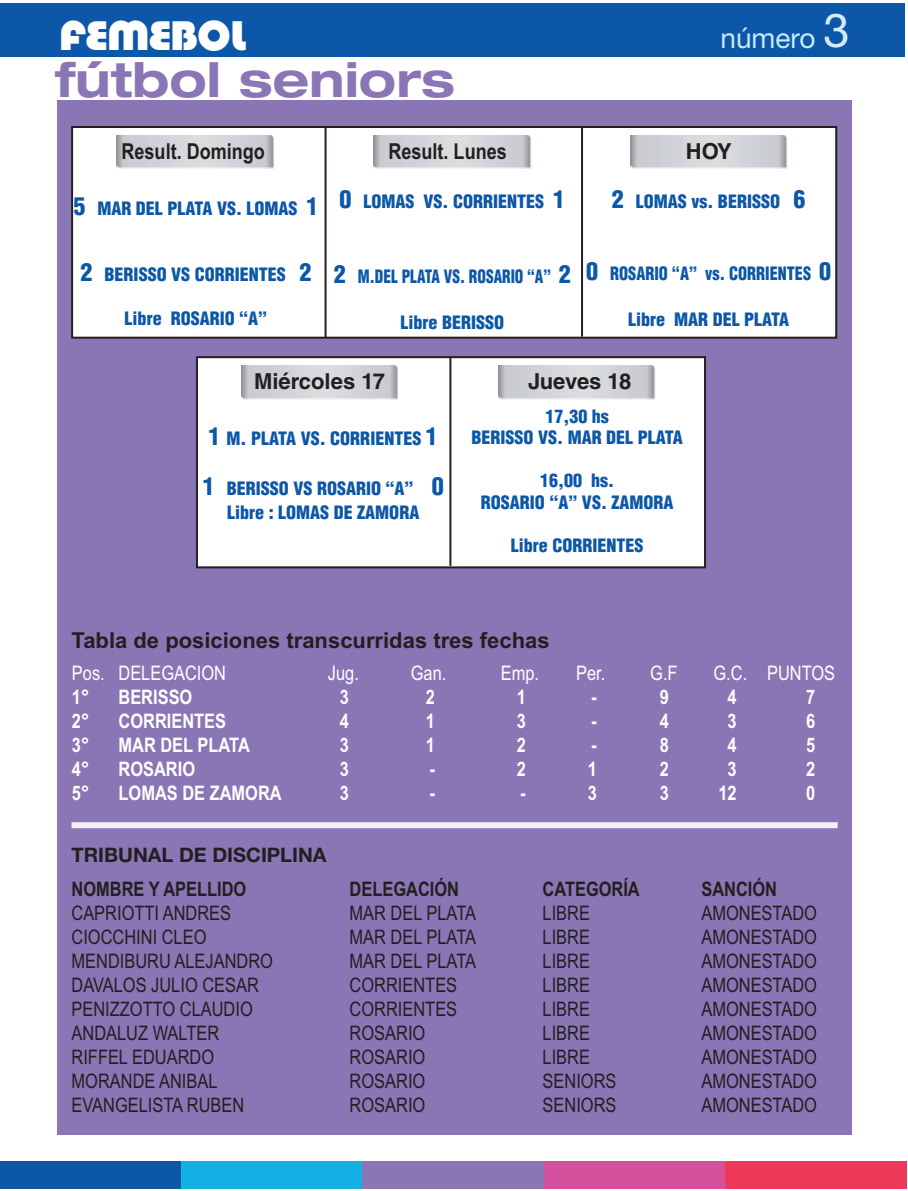
<style>
.page{position:relative;width:908px;height:1191px;background:#fff}
.page>*{position:absolute;margin:0;border:0;box-sizing:border-box;transform-origin:0 0}
.t1{font:700 expanded 48px "Helvetica Neue LT Std";color:#8a76b5}
.t2{font:39.8px "Pump";letter-spacing:-.25em;color:#fff}
.t3{font:28px "Helvetica Neue LT Std";color:#c6eafa}
.t4{font:700 22px "Arial";color:#231f20}
.t5{font:700 22px "Arial Narrow";color:#231f20}
.t6{font:700 22px "Helvetica LT Std";color:#231f20}
.t7{font:700 22px "Helvetica LT Std";letter-spacing:-.02em;color:#231f20}
.t8{font:20px "Arial Narrow";color:#231f20}
.t9{font:700 20px "Arial Narrow";color:#fff}
.t10{font:20px "Arial Narrow";color:#fff}
.t11{font:700 20px "Arial Narrow";color:#231f20}
.t12{font:700 20px "Helvetica Neue LT Std";color:#231f20}
.t13{font:900 condensed 18px/21.6px "Helvetica LT Std";color:#0c57a7;text-align:center}
.t14{font:900 condensed 18px "Helvetica LT Std";color:#0c57a7;scale:.85 1}
.t15{font:900 condensed 18px "Helvetica LT Std";color:#0c57a7;scale:.9 1}
.s1{font-size:47px;color:#d5ebf9}
.s2{font-size:24px}
</style>
<div class="page">
<div style="left:57px;top:100px;width:793px;height:1034px;background:#8a76b5"></div>
<div style="left:0;top:3px;width:904px;height:54px;background:#0c57a7"></div>
<div style="left:0;top:1161px;width:181px;height:27px;background:#0c57a7"></div>
<div style="left:181px;top:1161px;width:181px;height:27px;background:#13b0e6"></div>
<div style="left:362px;top:1161px;width:181px;height:27px;background:#8a76b5"></div>
<div style="left:543px;top:1161px;width:182px;height:27px;background:#d44f9c"></div>
<div style="left:724px;top:1161px;width:182px;height:27px;background:#ee3859"></div>
<div style="left:72px;top:127px;width:763px;height:211px;background:#fff"></div>
<div style="left:71px;top:126px;width:765px;height:213px;border:2px solid #231f20"></div>
<img style="left:117px;top:135px;width:157px;height:34px">
<img style="left:373px;top:135px;width:158px;height:34px">
<img style="left:630px;top:135px;width:157px;height:34px">
<hr style="left:324px;top:127px;width:2px;height:210px;background:#231f20">
<hr style="left:580px;top:127px;width:2px;height:209px;background:#231f20">
<div style="left:197px;top:357px;width:507px;height:210px;background:#fff"></div>
<div style="left:196px;top:356px;width:509px;height:212px;border:2px solid #231f20"></div>
<img style="left:241px;top:365px;width:157px;height:34px">
<img style="left:498px;top:365px;width:157px;height:34px">
<hr style="left:449px;top:357px;width:2px;height:209px;background:#231f20">
<div style="left:71px;top:822px;width:766px;height:6px;background:#f0f1f2"></div>
<h2 class="t2" style="left:59px;top:13px;width:194px">FEMEBOL</h2>
<h3 class="t3" style="left:720px;top:28px;width:130px">número <span class="s1">3</span></h3>
<h1 class="t1" style="left:55px;top:63px;width:401px">fútbol seniors</h1>
<p class="t5" style="left:121px;top:139px;width:145px">Result. Domingo</p>
<p class="t5" style="left:388px;top:139px;width:120px">Result. Lunes</p>
<p class="t6" style="left:685px;top:143px;width:48px">HOY</p>
<p class="t13" style="left:73px;top:199px;width:247px"><span class="s2">5</span> MAR DEL PLATA VS. LOMAS <span class="s2">1</span></p>
<p class="t13" style="left:339px;top:192px;width:227px"><span class="s2">0</span> LOMAS VS. CORRIENTES <span class="s2">1</span></p>
<p class="t13" style="left:611px;top:192px;width:195px"><span class="s2">2</span> LOMAS vs. BERISSO <span class="s2">6</span></p>
<p class="t13" style="left:81px;top:265px;width:232px"><span class="s2">2</span> BERISSO VS CORRIENTES <span class="s2">2</span></p>
<p class="t13" style="left:125px;top:309px;width:144px">Libre ROSARIO “A”</p>
<p class="t14" style="left:334px;top:269px;width:280px"><span class="s2">2</span> M.DEL PLATA VS. ROSARIO “A” <span class="s2">2</span></p>
<p class="t13" style="left:400px;top:313px;width:105px">Libre BERISSO</p>
<p class="t15" style="left:586px;top:267px;width:274px"><span class="s2">0</span> ROSARIO “A” vs. CORRIENTES <span class="s2">0</span></p>
<p class="t13" style="left:628px;top:310px;width:163px">Libre MAR DEL PLATA</p>
<p class="t6" style="left:254px;top:373px;width:132px">Miércoles 17</p>
<p class="t7" style="left:528px;top:373px;width:105px">Jueves 18</p>
<p class="t13" style="left:208px;top:429px;width:231px"><span class="s2">1</span> M. PLATA VS. CORRIENTES <span class="s2">1</span></p>
<p class="t13" style="left:203px;top:478px;width:242px;line-height:24.4px"><span class="s2">1</span> BERISSO VS ROSARIO “A” <span class="s2">0<br></span>Libre : LOMAS DE ZAMORA</p>
<p class="t13" style="left:471px;top:407px;width:213px">17,30 hs<br>BERISSO VS. MAR DEL PLATA</p>
<p class="t13" style="left:480px;top:471px;width:194px">16,00 hs.<br>ROSARIO “A” VS. ZAMORA</p>
<p class="t13" style="left:510px;top:536px;width:134px">Libre CORRIENTES</p>
<p class="t4" style="left:71px;top:627px;width:479px">Tabla de posiciones transcurridas tres fechas</p>
<p class="t10" style="left:72px;top:661px;width:156px">Pos. DELEGACION</p>
<p class="t10" style="left:328px;top:661px;width:33px">Jug.</p>
<p class="t10" style="left:410px;top:661px;width:37px">Gan.</p>
<p class="t10" style="left:500px;top:661px;width:40px">Emp.</p>
<p class="t10" style="left:576px;top:661px;width:31px">Per.</p>
<p class="t10" style="left:650px;top:661px;width:29px">G.F</p>
<p class="t10" style="left:713px;top:661px;width:123px">G.C. PUNTOS</p>
<p class="t9" style="left:72px;top:685px;width:19px">1°</p>
<p class="t9" style="left:118px;top:685px;width:75px">BERISSO</p>
<p class="t9" style="left:339px;top:685px;width:11px">3</p>
<p class="t9" style="left:426px;top:685px;width:11px">2</p>
<p class="t9" style="left:516px;top:685px;width:11px">1</p>
<p class="t9" style="left:591px;top:685px;width:7px">-</p>
<p class="t9" style="left:659px;top:685px;width:11px">9</p>
<p class="t9" style="left:727px;top:685px;width:11px">4</p>
<p class="t9" style="left:805px;top:685px;width:11px">7</p>
<p class="t9" style="left:72px;top:709px;width:19px">2°</p>
<p class="t9" style="left:118px;top:709px;width:109px">CORRIENTES</p>
<p class="t9" style="left:339px;top:709px;width:11px">4</p>
<p class="t9" style="left:426px;top:709px;width:11px">1</p>
<p class="t9" style="left:516px;top:709px;width:11px">3</p>
<p class="t9" style="left:591px;top:709px;width:7px">-</p>
<p class="t9" style="left:659px;top:709px;width:11px">4</p>
<p class="t9" style="left:727px;top:709px;width:11px">3</p>
<p class="t9" style="left:805px;top:709px;width:11px">6</p>
<p class="t9" style="left:72px;top:733px;width:19px">3°</p>
<p class="t9" style="left:118px;top:733px;width:133px">MAR DEL PLATA</p>
<p class="t9" style="left:339px;top:733px;width:11px">3</p>
<p class="t9" style="left:426px;top:733px;width:11px">1</p>
<p class="t9" style="left:516px;top:733px;width:11px">2</p>
<p class="t9" style="left:591px;top:733px;width:7px">-</p>
<p class="t9" style="left:659px;top:733px;width:11px">8</p>
<p class="t9" style="left:727px;top:733px;width:11px">4</p>
<p class="t9" style="left:805px;top:733px;width:11px">5</p>
<p class="t9" style="left:72px;top:757px;width:19px">4°</p>
<p class="t9" style="left:118px;top:757px;width:78px">ROSARIO</p>
<p class="t9" style="left:339px;top:757px;width:11px">3</p>
<p class="t9" style="left:429px;top:757px;width:7px">-</p>
<p class="t9" style="left:516px;top:757px;width:11px">2</p>
<p class="t9" style="left:587px;top:757px;width:11px">1</p>
<p class="t9" style="left:659px;top:757px;width:11px">2</p>
<p class="t9" style="left:727px;top:757px;width:11px">3</p>
<p class="t9" style="left:805px;top:757px;width:11px">2</p>
<p class="t9" style="left:72px;top:781px;width:19px">5°</p>
<p class="t9" style="left:118px;top:781px;width:165px">LOMAS DE ZAMORA</p>
<p class="t9" style="left:339px;top:781px;width:11px">3</p>
<p class="t9" style="left:429px;top:781px;width:7px">-</p>
<p class="t9" style="left:520px;top:781px;width:7px">-</p>
<p class="t9" style="left:587px;top:781px;width:11px">3</p>
<p class="t9" style="left:659px;top:781px;width:11px">3</p>
<p class="t9" style="left:718px;top:781px;width:20px">12</p>
<p class="t9" style="left:805px;top:781px;width:11px">0</p>
<p class="t12" style="left:72px;top:848px;width:256px">TRIBUNAL DE DISCIPLINA</p>
<p class="t11" style="left:71px;top:877px;width:176px">NOMBRE Y APELLIDO</p>
<p class="t11" style="left:349px;top:877px;width:111px">DELEGACIÓN</p>
<p class="t11" style="left:542px;top:877px;width:99px">CATEGORÍA</p>
<p class="t11" style="left:701px;top:877px;width:77px">SANCIÓN</p>
<p class="t8" style="left:71px;top:901px;width:161px">CAPRIOTTI ANDRES</p>
<p class="t8" style="left:349px;top:901px;width:128px">MAR DEL PLATA</p>
<p class="t8" style="left:542px;top:901px;width:49px">LIBRE</p>
<p class="t8" style="left:701px;top:901px;width:117px">AMONESTADO</p>
<p class="t8" style="left:71px;top:925px;width:136px">CIOCCHINI CLEO</p>
<p class="t8" style="left:349px;top:925px;width:128px">MAR DEL PLATA</p>
<p class="t8" style="left:542px;top:925px;width:49px">LIBRE</p>
<p class="t8" style="left:701px;top:925px;width:117px">AMONESTADO</p>
<p class="t8" style="left:71px;top:949px;width:203px">MENDIBURU ALEJANDRO</p>
<p class="t8" style="left:349px;top:949px;width:128px">MAR DEL PLATA</p>
<p class="t8" style="left:542px;top:949px;width:49px">LIBRE</p>
<p class="t8" style="left:701px;top:949px;width:117px">AMONESTADO</p>
<p class="t8" style="left:71px;top:973px;width:189px">DAVALOS JULIO CESAR</p>
<p class="t8" style="left:349px;top:973px;width:109px">CORRIENTES</p>
<p class="t8" style="left:542px;top:973px;width:49px">LIBRE</p>
<p class="t8" style="left:701px;top:973px;width:117px">AMONESTADO</p>
<p class="t8" style="left:71px;top:997px;width:183px">PENIZZOTTO CLAUDIO</p>
<p class="t8" style="left:349px;top:997px;width:109px">CORRIENTES</p>
<p class="t8" style="left:542px;top:997px;width:49px">LIBRE</p>
<p class="t8" style="left:701px;top:997px;width:117px">AMONESTADO</p>
<p class="t8" style="left:71px;top:1021px;width:149px">ANDALUZ WALTER</p>
<p class="t8" style="left:349px;top:1021px;width:77px">ROSARIO</p>
<p class="t8" style="left:542px;top:1021px;width:49px">LIBRE</p>
<p class="t8" style="left:701px;top:1021px;width:117px">AMONESTADO</p>
<p class="t8" style="left:71px;top:1045px;width:144px">RIFFEL EDUARDO</p>
<p class="t8" style="left:349px;top:1045px;width:77px">ROSARIO</p>
<p class="t8" style="left:542px;top:1045px;width:49px">LIBRE</p>
<p class="t8" style="left:701px;top:1045px;width:117px">AMONESTADO</p>
<p class="t8" style="left:72px;top:1069px;width:147px">MORANDE ANIBAL</p>
<p class="t8" style="left:349px;top:1069px;width:77px">ROSARIO</p>
<p class="t8" style="left:542px;top:1069px;width:75px">SENIORS</p>
<p class="t8" style="left:701px;top:1069px;width:117px">AMONESTADO</p>
<p class="t8" style="left:72px;top:1093px;width:174px">EVANGELISTA RUBEN</p>
<p class="t8" style="left:349px;top:1093px;width:77px">ROSARIO</p>
<p class="t8" style="left:542px;top:1093px;width:75px">SENIORS</p>
<p class="t8" style="left:701px;top:1093px;width:117px">AMONESTADO</p>
</div>
